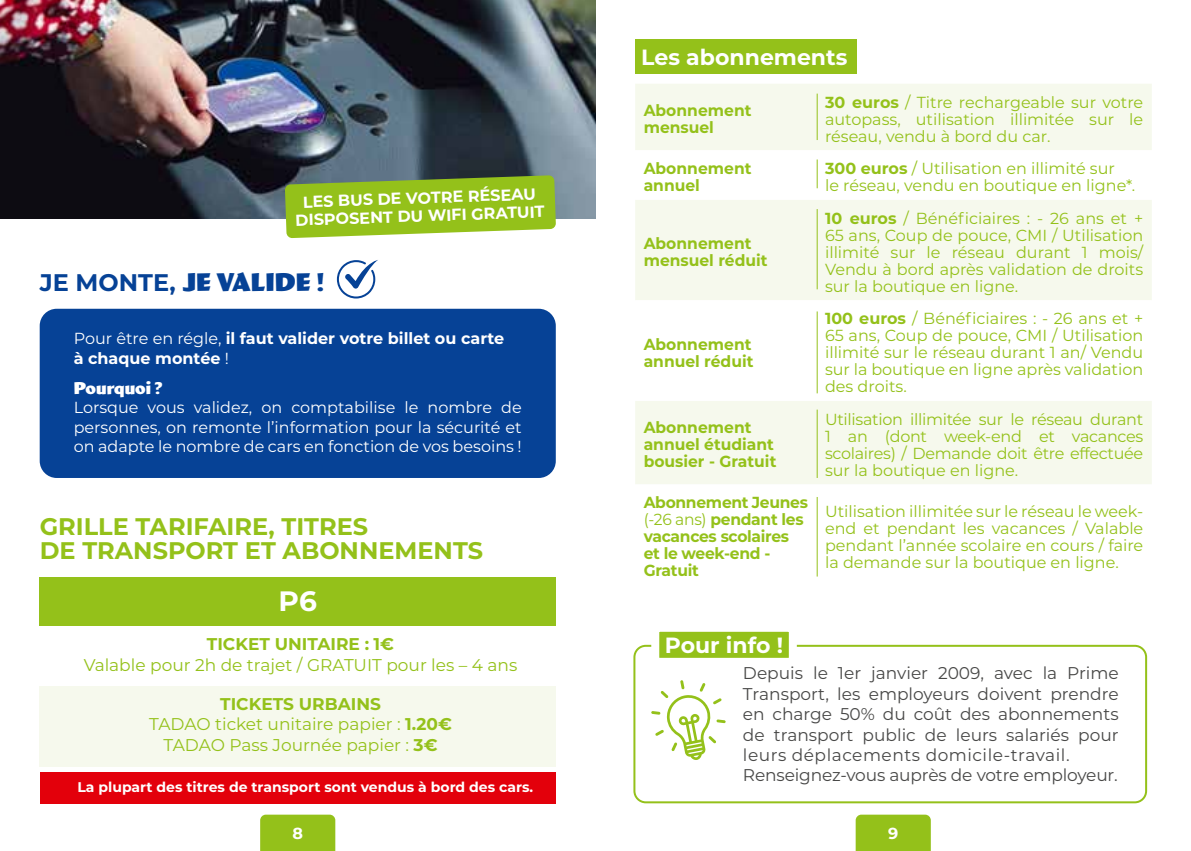
<style>
.page{position:relative;width:1191px;height:851px;background:#fff}
.page>*{position:absolute;margin:0;border:0;box-sizing:border-box;transform-origin:0 0}
.t1{font:700 28px "Montserrat";color:#fff}
.t2{font:700 24px/24px "Montserrat";color:#94c11a}
.t3{font:700 24px "Wigwag";color:#064296}
.t4{font:700 22px "Montserrat";color:#fff}
.t5{font:17px/20.4px "Montserrat";color:#484847}
.t6{font:17px/20.4px "Montserrat";color:#94c11a;text-align:center}
.t7{font:700 17px "Montserrat";color:#94c11a}
.t8{font:16px/17px "Montserrat";color:#94c11a;text-align:justify}
.t9{font:16px/19.2px "Montserrat";color:#fff;text-align:justify}
.t10{font:700 16px/17px "Montserrat";color:#94c11a}
.t11{font:700 16px/19.2px "Montserrat";color:#fff}
.t12{font:700 16px/17px "Montserrat";letter-spacing:-.02em;color:#94c11a}
.t13{font:700 16px "Wigwag";color:#fff}
.t14{font:700 14px "Montserrat";color:#fff}
.s1{font-family:"Montserrat"}
.s2{font-weight:400}
.s3{font-weight:700}
</style>
<div class="page">
<div style="left:41px;top:771px;width:515px;height:32px;background:#e3000b"></div>
<div style="left:40px;top:576px;width:516px;height:50px;background:#94c11a"></div>
<div style="left:40px;top:686px;width:516px;height:80px;background:#f6f9ed"></div>
<div style="left:635px;top:84px;width:516px;height:66px;background:#f6f9ed"></div>
<svg style="left:635px;top:159px;width:516px;height:418px"></svg>
<div style="left:855px;top:814px;width:75px;height:36px;background:#94c11a"></div>
<div style="left:260px;top:814px;width:75px;height:36px;background:#94c11a"></div>
<svg style="left:651px;top:680px;width:74px;height:80px"></svg>
<img style="left:0;top:0;width:595px;height:218px">
<div style="left:40px;top:309px;width:516px;height:169px;background:#064296;border-radius:17px"></div>
<svg style="left:337px;top:260px;width:41px;height:38px"></svg>
<svg style="left:285px;top:175px;width:271px;height:63px;background:#95bd31"></svg>
<hr style="left:816px;top:497px;width:1px;height:79px;background:#94c11a">
<hr style="left:816px;top:409px;width:1px;height:69px;background:#94c11a">
<hr style="left:816px;top:311px;width:1px;height:82px;background:#94c11a">
<hr style="left:816px;top:209px;width:1px;height:80px;background:#94c11a">
<svg style="left:816px;top:159px;width:1px;height:29px"></svg>
<hr style="left:816px;top:94px;width:1px;height:46px;background:#94c11a">
<div style="left:635px;top:40px;width:221px;height:34px;background:#94c11a"></div>
<div style="left:633px;top:644px;width:514px;height:159px;border:2px solid #94c11a;border-radius:11px"></div>
<svg style="left:647px;top:631px;width:154px;height:27px;background:#a7cc44"></svg>
<p class="t11" style="left:294px;top:192px;width:251px;line-height:18px;text-align:center;rotate:-2deg">LES BUS DE VOTRE RÉSEAU<br>DISPOSENT DU WIFI GRATUIT</p>
<h2 class="t3" style="left:40px;top:267px;width:286px"><span class="s1">JE MONTE,</span> JE VALIDE !</h2>
<p class="t11" style="left:74px;top:328px;width:432px"><span class="s2">Pour être en régle,</span> il faut valider votre billet ou carte à chaque montée <span class="s2">!</span></p>
<p class="t13" style="left:74px;top:378px;width:90px">Pourquoi ?</p>
<p class="t9" style="left:74px;top:397px;width:449px">Lorsque vous validez, on comptabilise le nombre de personnes, on remonte l’information pour la sécurité et on adapte le nombre de cars en fonction de vos besoins !</p>
<h2 class="t2" style="left:40px;top:512px;width:445px">GRILLE TARIFAIRE, TITRES<br>DE TRANSPORT ET ABONNEMENTS</h2>
<h1 class="t1" style="left:278px;top:581px;width:40px">P6</h1>
<p class="t7" style="left:207px;top:632px;width:189px">TICKET UNITAIRE : 1€</p>
<p class="t6" style="left:84px;top:653px;width:435px">Valable pour 2h de trajet / GRATUIT pour les – 4 ans</p>
<p class="t6" style="left:149px;top:693px;width:304px"><span class="s3">TICKETS URBAINS<br></span>TADAO ticket unitaire papier : <span class="s3">1.20€<br></span>TADAO Pass Journée papier : <span class="s3">3€</span></p>
<p class="t14" style="left:77px;top:777px;width:457px">La plupart des titres de transport sont vendus à bord des cars.</p>
<h3 class="t4" style="left:641px;top:41px;width:208px">Les abonnements</h3>
<p class="t10" style="left:643px;top:101px;width:109px">Abonnement mensuel</p>
<p class="t8" style="left:825px;top:93px;width:320px"><span class="s3">30 euros</span> / Titre rechargeable sur votre autopass, utilisation illimitée sur le réseau, vendu à bord du car.</p>
<p class="t10" style="left:643px;top:159px;width:109px">Abonnement annuel</p>
<p class="t8" style="left:825px;top:159px;width:311px"><span class="s3">300 euros</span> / Utilisation en illimité sur<br>le réseau, vendu en boutique en ligne*.</p>
<p class="t10" style="left:643px;top:234px;width:125px">Abonnement mensuel réduit</p>
<p class="t10" style="left:643px;top:335px;width:111px">Abonnement annuel réduit</p>
<p class="t8" style="left:825px;top:209px;width:320px"><span class="s3">10 euros</span> / Bénéficiaires : - 26 ans et + 65 ans, Coup de pouce, CMI / Utilisation illimité sur le réseau durant 1 mois/ Vendu à bord après validation de droits sur la boutique en ligne.</p>
<p class="t8" style="left:825px;top:309px;width:320px"><span class="s3">100 euros</span> / Bénéficiaires : - 26 ans et + 65 ans, Coup de pouce, CMI / Utilisation illimité sur le réseau durant 1 an/ Vendu sur la boutique en ligne après validation des droits.</p>
<p class="t10" style="left:643px;top:418px;width:134px">Abonnement annuel étudiant bousier - Gratuit</p>
<p class="t8" style="left:825px;top:410px;width:320px">Utilisation illimitée sur le réseau durant 1 an (dont week-end et vacances scolaires) / Demande doit être effectuée sur la boutique en ligne.</p>
<p class="t12" style="left:643px;top:493px;width:166px">Abonnement Jeunes <span class="s2">(-26 ans)</span> pendant les vacances scolaires et le week-end -<br>Gratuit</p>
<p class="t8" style="left:825px;top:502px;width:320px">Utilisation illimitée sur le réseau le week&shy;end et pendant les vacances / Valable pendant l’année scolaire en cours / faire la demande sur la boutique en ligne.</p>
<h3 class="t4" style="left:665px;top:629px;width:120px">Pour info !</h3>
<p class="t5" style="left:743px;top:662px;width:377px">Depuis le 1er janvier 2009, avec la Prime Transport, les employeurs doivent prendre en charge 50% du coût des abonnements de transport public de leurs salariés pour leurs déplacements domicile-travail.<br>Renseignez-vous auprès de votre employeur.</p>
<p class="t11" style="left:292px;top:822px;width:12px">8</p>
<p class="t11" style="left:888px;top:822px;width:12px">9</p>
</div>
